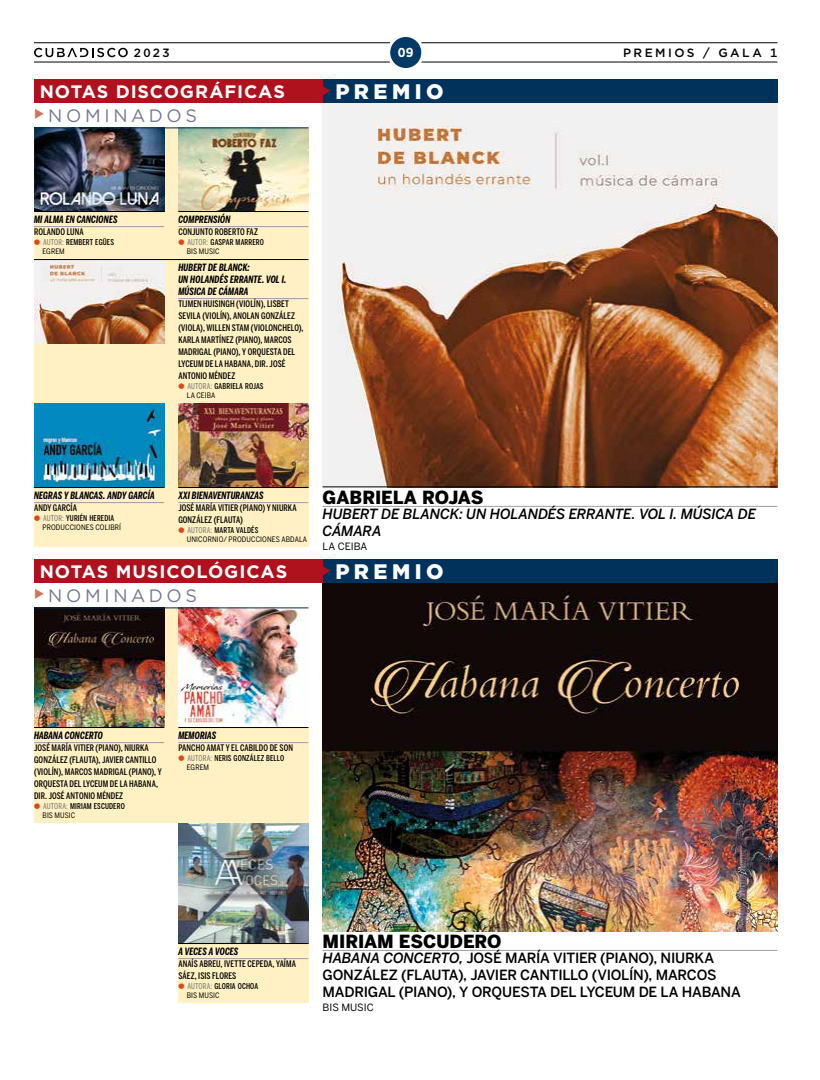
<style>
.page{position:relative;width:820px;height:1080px;background:#fff}
.page>*{position:absolute;margin:0;border:0;box-sizing:border-box;transform-origin:0 0}
.t1{font:900 21px "Gotham";letter-spacing:.21em;color:#fff}
.t2{font:700 18px "Gotham";letter-spacing:.05em;color:#fff}
.t3{font:900 18px "Benton Sans";letter-spacing:-.01em;color:#000}
.t4{font:18px "Gotham";letter-spacing:.2em;color:#747797}
.t5{font:500 14px/17px "Benton Sans";letter-spacing:-.02em;color:#000}
.t6{font:italic 500 14px/17px "Benton Sans";letter-spacing:-.02em;color:#000}
.t7{font:700 13px "Gotham";color:#fff}
.t8{font:500 12px "Gotham";letter-spacing:.2em;color:#000}
.t9{font:italic 700 10px/12px "Benton Sans Comp";color:#000}
.t10{font:10px "Benton Sans";color:#000}
.t11{font:500 9px/12px "Benton Sans Comp";letter-spacing:.01em;color:#000}
.t12{font:500 8px "Benton Sans Comp";letter-spacing:.015em;color:#000}
.t13{font:7.5px "Benton Sans Cond";letter-spacing:.015em;color:#000}
.s1{font-weight:400;color:#707172}
.s2{font-style:italic}
</style>
<div class="page">
<hr style="left:34px;top:62px;width:743px;height:1px;background:#000">
<hr style="left:34px;top:43px;width:743px;height:1px;background:#000">
<div style="left:388px;top:36px;width:34px;height:34px;background:#003a66;border-radius:50%"></div>
<div style="left:387px;top:34px;width:37px;height:37px;border:3px solid #fff;border-radius:50%"></div>
<svg style="left:34px;top:48px;width:94px;height:9px"></svg>
<img style="left:322px;top:103px;width:455px;height:383px">
<hr style="left:322px;top:486px;width:455px;height:1px;background:#000">
<hr style="left:322px;top:506px;width:455px;height:1px;background:#9c9e9f">
<hr style="left:322px;top:950px;width:455px;height:1px;background:#9c9e9f">
<div style="left:34px;top:127px;width:274px;height:420px;background:#fff1c3"></div>
<div style="left:34px;top:79px;width:288px;height:24px;background:#af111d"></div>
<img style="left:34px;top:128px;width:130px;height:83px">
<img style="left:34px;top:403px;width:130px;height:84px">
<img style="left:178px;top:128px;width:130px;height:83px">
<img style="left:178px;top:403px;width:130px;height:84px">
<img style="left:34px;top:260px;width:130px;height:83px">
<hr style="left:34px;top:127px;width:274px;height:1px;background:#00325c">
<hr style="left:34px;top:211px;width:130px;height:1px;background:#000">
<hr style="left:34px;top:226px;width:130px;height:1px;background:#9c9e9f">
<hr style="left:34px;top:487px;width:130px;height:1px;background:#000">
<hr style="left:34px;top:502px;width:130px;height:1px;background:#9c9e9f">
<hr style="left:178px;top:211px;width:130px;height:1px;background:#000">
<hr style="left:178px;top:226px;width:130px;height:1px;background:#9c9e9f">
<hr style="left:178px;top:487px;width:130px;height:1px;background:#000">
<hr style="left:178px;top:502px;width:130px;height:1px;background:#9c9e9f">
<hr style="left:178px;top:259px;width:130px;height:1px;background:#000">
<hr style="left:178px;top:298px;width:130px;height:1px;background:#9c9e9f">
<div style="left:322px;top:79px;width:455px;height:24px;background:#00325c"></div>
<hr style="left:34px;top:259px;width:145px;height:1px;background:#000">
<div style="left:34px;top:607px;width:274px;height:216px;background:#fff1c3"></div>
<div style="left:178px;top:607px;width:130px;height:396px;background:#fff1c3"></div>
<div style="left:34px;top:559px;width:288px;height:24px;background:#af111d"></div>
<img style="left:322px;top:583px;width:455px;height:348px">
<img style="left:34px;top:608px;width:130px;height:119px">
<img style="left:178px;top:608px;width:130px;height:119px">
<img style="left:178px;top:823px;width:130px;height:120px">
<hr style="left:34px;top:607px;width:274px;height:1px;background:#00325c">
<hr style="left:34px;top:727px;width:130px;height:1px;background:#000">
<hr style="left:34px;top:742px;width:130px;height:1px;background:#9c9e9f">
<hr style="left:178px;top:727px;width:130px;height:1px;background:#000">
<hr style="left:178px;top:742px;width:130px;height:1px;background:#9c9e9f">
<div style="left:322px;top:559px;width:455px;height:24px;background:#00325c"></div>
<hr style="left:178px;top:943px;width:130px;height:1px;background:#000">
<hr style="left:178px;top:958px;width:130px;height:1px;background:#9c9e9f">
<h3 class="t8" style="left:134px;top:44px;width:38px">2023</h3>
<h3 class="t7" style="left:398px;top:43px;width:17px">09</h3>
<h3 class="t8" style="left:622px;top:45px;width:156px">PREMIOS / GALA 1</h3>
<h2 class="t2" style="left:40px;top:79px;width:247px">NOTAS DISCOGRÁFICAS</h2>
<h2 class="t4" style="left:48px;top:104px;width:150px">NOMINADOS</h2>
<h1 class="t1" style="left:335px;top:77px;width:109px">PREMIO</h1>
<p class="t9" style="left:34px;top:214px;width:85px">MI ALMA EN CANCIONES</p>
<p class="t11" style="left:34px;top:226px;width:51px">ROLANDO LUNA</p>
<p class="t12" style="left:43px;top:238px;width:72px"><span class="s1">AUTOR:</span> REMBERT EGÜES</p>
<p class="t13" style="left:43px;top:247px;width:24px">EGREM</p>
<p class="t9" style="left:178px;top:214px;width:54px">COMPRENSIÓN</p>
<p class="t11" style="left:178px;top:226px;width:81px">CONJUNTO ROBERTO FAZ</p>
<p class="t12" style="left:187px;top:238px;width:78px"><span class="s1">AUTOR:</span> GASPAR MARRERO</p>
<p class="t13" style="left:187px;top:247px;width:34px">BIS MUSIC</p>
<p class="t9" style="left:178px;top:262px;width:110px">HUBERT DE BLANCK:<br>UN HOLANDÉS ERRANTE. VOL I.<br>MÚSICA DE CÁMARA</p>
<p class="t11" style="left:178px;top:298px;width:127px">TIJMEN HUISINGH (VIOLÍN), LISBET<br>SEVILA (VIOLÍN), ANOLAN GONZÁLEZ (VIOLA), WILLEN STAM (VIOLONCHELO),<br>KARLA MARTÍNEZ (PIANO), MARCOS<br>MADRIGAL (PIANO), Y ORQUESTA DEL<br>LYCEUM DE LA HABANA, DIR. JOSÉ<br>ANTONIO MÉNDEZ</p>
<p class="t12" style="left:187px;top:382px;width:78px"><span class="s1">AUTORA:</span> GABRIELA ROJAS</p>
<p class="t13" style="left:187px;top:391px;width:30px">LA CEIBA</p>
<p class="t9" style="left:34px;top:490px;width:122px">NEGRAS Y BLANCAS. ANDY GARCÍA</p>
<p class="t11" style="left:34px;top:502px;width:44px">ANDY GARCÍA</p>
<p class="t12" style="left:43px;top:514px;width:73px"><span class="s1">AUTOR:</span> YURIÉN HEREDIA</p>
<p class="t13" style="left:43px;top:523px;width:80px">PRODUCCIONES COLIBRÍ</p>
<p class="t9" style="left:178px;top:490px;width:87px">XXI BIENAVENTURANZAS</p>
<p class="t11" style="left:178px;top:502px;width:120px">JOSÉ MARÍA VITIER (PIANO) Y NIURKA<br>GONZÁLEZ (FLAUTA)</p>
<p class="t12" style="left:187px;top:526px;width:72px"><span class="s1">AUTORA:</span> MARTA VALDÉS</p>
<p class="t13" style="left:187px;top:535px;width:122px">UNICORNIO/ PRODUCCIONES ABDALA</p>
<h2 class="t2" style="left:40px;top:559px;width:249px">NOTAS MUSICOLÓGICAS</h2>
<h2 class="t4" style="left:48px;top:584px;width:150px">NOMINADOS</h2>
<h2 class="t3" style="left:322px;top:486px;width:162px">GABRIELA ROJAS</h2>
<h3 class="t6" style="left:322px;top:505px;width:435px">HUBERT DE BLANCK: UN HOLANDÉS ERRANTE. VOL I. MÚSICA DE<br>CÁMARA</h3>
<p class="t10" style="left:322px;top:540px;width:46px">LA CEIBA</p>
<h1 class="t1" style="left:335px;top:557px;width:109px">PREMIO</h1>
<p class="t9" style="left:34px;top:730px;width:70px">HABANA CONCERTO</p>
<p class="t11" style="left:34px;top:742px;width:129px">JOSÉ MARÍA VITIER (PIANO), NIURKA GONZÁLEZ (FLAUTA), JAVIER CANTILLO (VIOLÍN), MARCOS MADRIGAL (PIANO), Y ORQUESTA DEL LYCEUM DE LA HABANA, DIR. JOSÉ ANTONIO MÉNDEZ</p>
<p class="t12" style="left:43px;top:802px;width:83px"><span class="s1">AUTORA:</span> MIRIAM ESCUDERO</p>
<p class="t13" style="left:43px;top:811px;width:34px">BIS MUSIC</p>
<p class="t9" style="left:178px;top:730px;width:40px">MEMORIAS</p>
<p class="t11" style="left:178px;top:742px;width:116px">PANCHO AMAT Y EL CABILDO DE SON</p>
<p class="t12" style="left:187px;top:754px;width:98px"><span class="s1">AUTORA:</span> NERIS GONZÁLEZ BELLO</p>
<p class="t13" style="left:187px;top:763px;width:24px">EGREM</p>
<p class="t9" style="left:178px;top:946px;width:62px">A VECES A VOCES</p>
<p class="t11" style="left:178px;top:958px;width:119px">ANAÍS ABREU, IVETTE CEPEDA, YAÍMA<br>SÁEZ, ISIS FLORES</p>
<p class="t12" style="left:187px;top:982px;width:72px"><span class="s1">AUTORA:</span> GLORIA OCHOA</p>
<p class="t13" style="left:187px;top:991px;width:34px">BIS MUSIC</p>
<h2 class="t3" style="left:322px;top:930px;width:180px">MIRIAM ESCUDERO</h2>
<h3 class="t5" style="left:322px;top:949px;width:419px"><span class="s2">HABANA CONCERTO,</span> JOSÉ MARÍA VITIER (PIANO), NIURKA<br>GONZÁLEZ (FLAUTA), JAVIER CANTILLO (VIOLÍN), MARCOS<br>MADRIGAL (PIANO), Y ORQUESTA DEL LYCEUM DE LA HABANA</h3>
<p class="t10" style="left:322px;top:1001px;width:53px">BIS MUSIC</p>
</div>
